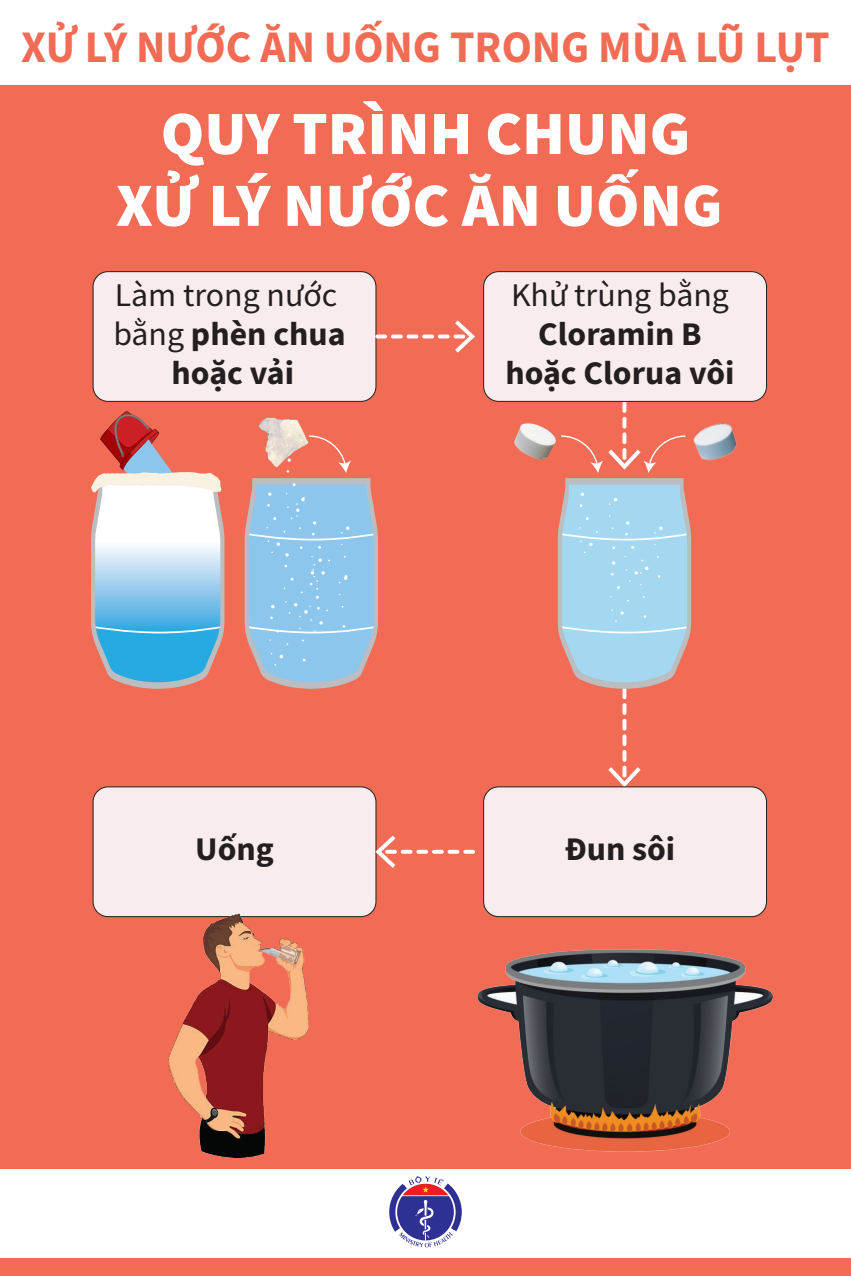
<style>
.page{position:relative;width:851px;height:1276px;background:#fff}
.page>*{position:absolute;margin:0;border:0;box-sizing:border-box;transform-origin:0 0}
.t1{font:900 61.5px/71.8px "Source Sans 3";color:#fff;text-align:center}
.t2{font:700 45.15px "Source Sans 3";color:#f26b54}
.t3{font:700 33.08px/39px "Source Sans 3";color:#231f20;text-align:center}
.t4{font:33.08px "Source Sans Pro";color:#231f20}
.s1{font-family:"Source Sans Pro";font-weight:400}
</style>
<div class="page">
<div style="left:0;top:84px;width:850px;height:1084px;background:#f26b54"></div>
<div style="left:483px;top:272px;width:283px;height:129px;background:#f9ecec;border-radius:15px"></div>
<div style="left:483px;top:271px;width:283px;height:131px;border:1px solid #231f20;border-radius:15px"></div>
<div style="left:93px;top:272px;width:283px;height:129px;background:#f9ecec;border-radius:15px"></div>
<div style="left:93px;top:271px;width:283px;height:131px;border:1px solid #231f20;border-radius:15px"></div>
<div style="left:483px;top:787px;width:283px;height:129px;background:#f9ecec;border-radius:15px"></div>
<div style="left:483px;top:786px;width:283px;height:131px;border:1px solid #231f20;border-radius:15px"></div>
<div style="left:93px;top:787px;width:283px;height:129px;background:#f9ecec;border-radius:15px"></div>
<div style="left:93px;top:786px;width:283px;height:131px;border:1px solid #231f20;border-radius:15px"></div>
<img style="left:163px;top:913px;width:155px;height:244px">
<svg style="left:375px;top:320px;width:100px;height:33px"></svg>
<svg style="left:375px;top:835px;width:100px;height:33px"></svg>
<img style="left:691px;top:398px;width:70px;height:63px">
<img style="left:514px;top:423px;width:42px;height:37px">
<img style="left:259px;top:417px;width:46px;height:18px">
<svg style="left:244px;top:435px;width:134px;height:254px"></svg>
<svg style="left:557px;top:400px;width:134px;height:387px"></svg>
<svg style="left:91px;top:411px;width:133px;height:278px"></svg>
<img style="left:459px;top:949px;width:332px;height:220px">
<svg style="left:389px;top:1176px;width:73px;height:71px"></svg>
<div style="left:0;top:1258px;width:850px;height:18px;background:#f26b54"></div>
<h2 class="t2" style="left:21px;top:18px;width:809px">XỬ LÝ NƯỚC ĂN UỐNG TRONG MÙA LŨ LỤT</h2>
<h1 class="t1" style="left:116px;top:97px;width:608px">QUY TRÌNH CHUNG<br>XỬ LÝ NƯỚC ĂN UỐNG</h1>
<p class="t4" style="left:115px;top:274px;width:224px">Làm trong nước</p>
<p class="t3" style="left:113px;top:314px;width:234px"><span class="s1">bằng</span> phèn chua hoặc vải</p>
<p class="t4" style="left:511px;top:274px;width:219px">Khử trùng bằng</p>
<p class="t3" style="left:505px;top:314px;width:230px">Cloramin B hoặc Clorua vôi</p>
<p class="t3" style="left:195px;top:829px;width:80px">Uống</p>
<p class="t3" style="left:564px;top:829px;width:112px">Đun sôi</p>
</div>
